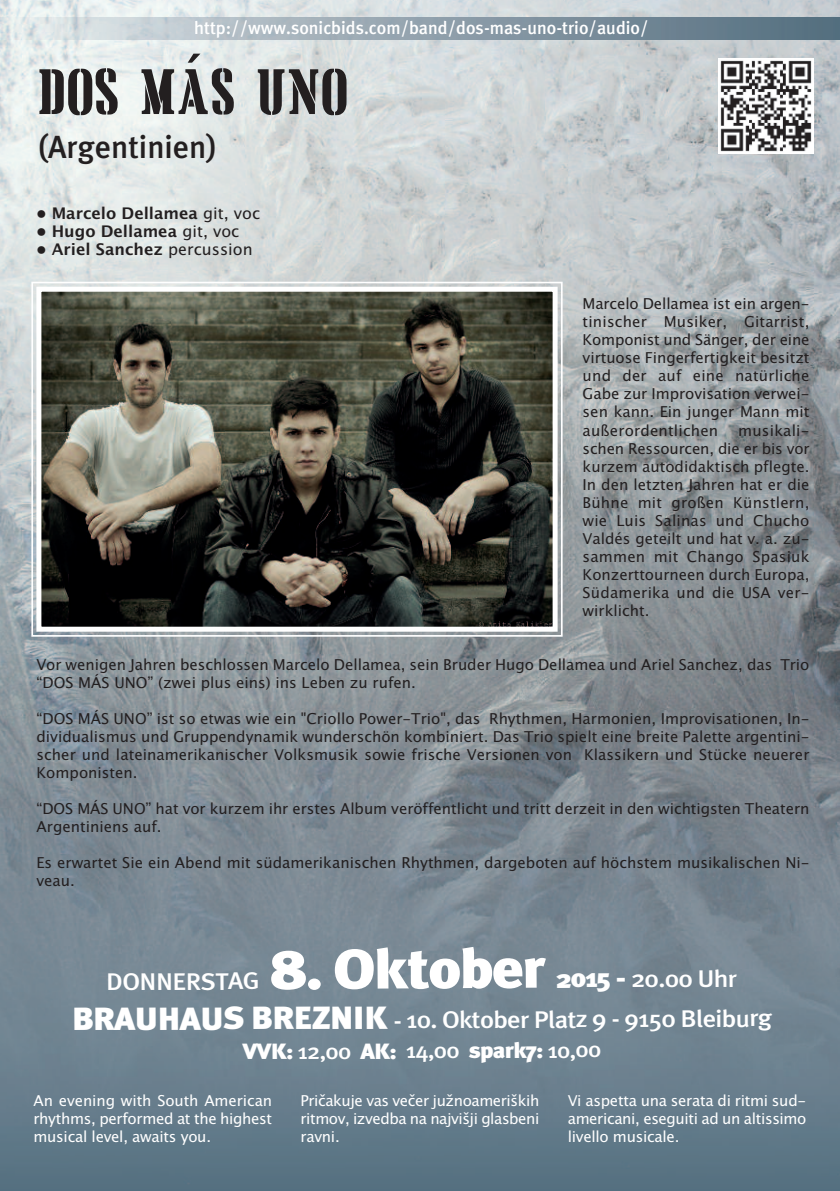
<style>
.page{position:relative;width:840px;height:1191px;background:#fff}
.page>*{position:absolute;margin:0;border:0;box-sizing:border-box;transform-origin:0 0}
.t1{font:64px "Crate";color:#231f20}
.t2{font:900 56px "Meta Plus";letter-spacing:-.035em;color:#fff;scale:1.11 1}
.t3{font:500 32px "Meta Plus";color:#231f20}
.t4{font:500 24px "Meta Plus";letter-spacing:-.035em;color:#fff;scale:1.11 1}
.t5{font:500 22px "Meta Plus";letter-spacing:-.035em;color:#fff;scale:1.11 1}
.t6{font:500 18px "Meta Plus";color:#fff}
.t7{font:700 16px "Lucida Grande";color:#231f20}
.t8{font:15px/18px "Lucida Grande";color:#231f20;text-align:justify}
.t9{font:15px/18px "Lucida Grande";letter-spacing:-.025em;color:#fff;text-align:justify}
.s1{font-weight:400}
.s2{font-size:26px}
.s3{font-weight:500;font-size:24px}
.s4{font-weight:900;font-size:32px}
.s5{font-weight:900}
</style>
<div class="page">
<img style="left:0;top:0;width:839px;height:710px">
<img style="left:0;top:710px;width:839px;height:481px">
<img style="left:0;top:17px;width:839px;height:23px">
<img style="left:42px;top:293px;width:509px;height:332px">
<div style="left:31px;top:282px;width:531px;height:354px;border:2px solid #fff"></div>
<div style="left:36px;top:287px;width:521px;height:344px;border:5px solid #fff"></div>
<img style="left:718px;top:59px;width:95px;height:95px">
<p class="t6" style="left:194px;top:17px;width:455px">http://www.sonicbids.com/band/dos-mas-uno-trio/audio/</p>
<h1 class="t1" style="left:37px;top:51px;width:312px">DOS MÁS UNO</h1>
<h3 class="t3" style="left:37px;top:128px;width:181px">(Argentinien)</h3>
<p class="t7" style="left:36px;top:204px;width:225px">• Marcelo Dellamea <span class="s1">git, voc</span></p>
<p class="t7" style="left:36px;top:222px;width:204px">• Hugo Dellamea <span class="s1">git, voc</span></p>
<p class="t7" style="left:36px;top:240px;width:217px">• Ariel Sanchez <span class="s1">percussion</span></p>
<p class="t8" style="left:582px;top:295px;width:228px">Marcelo Dellamea ist ein argen&shy;tinischer Musiker, Gitarrist, Komponist und Sänger, der eine virtuose Fingerfertigkeit besitzt und der auf eine natürliche Gabe zur Improvisation verwei&shy;sen kann. Ein junger Mann mit außerordentlichen</p>
<p class="t8" style="left:582px;top:421px;width:228px;text-indent:155px">musikali&shy;schen Ressourcen, die er bis vor kurzem autodidaktisch pflegte.<br>In den letzten Jahren hat er die Bühne mit großen Künstlern, wie Luis Salinas und Chucho Valdés geteilt und hat v. a. zu&shy;sammen mit Chango Spasiuk Konzerttourneen durch Europa, Südamerika und die USA ver&shy;wirklicht.</p>
<p class="t8" style="left:36px;top:655px;width:774px">Vor wenigen Jahren beschlossen Marcelo Dellamea, sein Bruder Hugo Dellamea und Ariel Sanchez, das Trio “DOS MÁS UNO” (zwei plus eins) ins Leben zu rufen.</p>
<p class="t8" style="left:36px;top:709px;width:774px">“DOS MÁS UNO” ist so etwas wie ein "Criollo Power-Trio", das Rhythmen, Harmonien, Improvisationen, In&shy;dividualismus und Gruppendynamik wunderschön kombiniert. Das Trio spielt eine breite Palette argentini&shy;scher und lateinamerikanischer Volksmusik sowie frische Versionen von Klassikern und Stücke neuerer Komponisten.</p>
<p class="t8" style="left:36px;top:799px;width:774px">“DOS MÁS UNO” hat vor kurzem ihr erstes Album veröffentlicht und tritt derzeit in den wichtigsten Theatern<br>Argentiniens auf.</p>
<p class="t8" style="left:36px;top:853px;width:774px">Es erwartet Sie ein Abend mit südamerikanischen Rhythmen, dargeboten auf höchstem musikalischen Ni&shy;veau.</p>
<h2 class="t2" style="left:269px;top:936px;width:422px">8. Oktober <span class="s2">2015 -</span> <span class="s3">20.00 Uhr</span></h2>
<h3 class="t4" style="left:72px;top:1005px;width:632px"><span class="s4">BRAUHAUS BREZNIK</span> - 10. Oktober Platz 9 - 9150 Bleiburg</h3>
<h3 class="t5" style="left:242px;top:1038px;width:324px"><span class="s5">VVK:</span> 12,00 <span class="s5">AK:</span> 14,00 <span class="s5">spark7:</span> 10,00</h3>
<h3 class="t4" style="left:106px;top:967px;width:140px">DONNERSTAG</h3>
<p class="t9" style="left:33px;top:1091px;width:240px">An evening with South American rhythms, performed at the highest musical level, awaits you.</p>
<p class="t9" style="left:300px;top:1091px;width:240px">Pričakuje vas večer južnoameriških ritmov, izvedba na najvišji glasbeni ravni.</p>
<p class="t9" style="left:567px;top:1091px;width:240px">Vi aspetta una serata di ritmi sud&shy;americani, eseguiti ad un altissimo livello musicale.</p>
</div>
